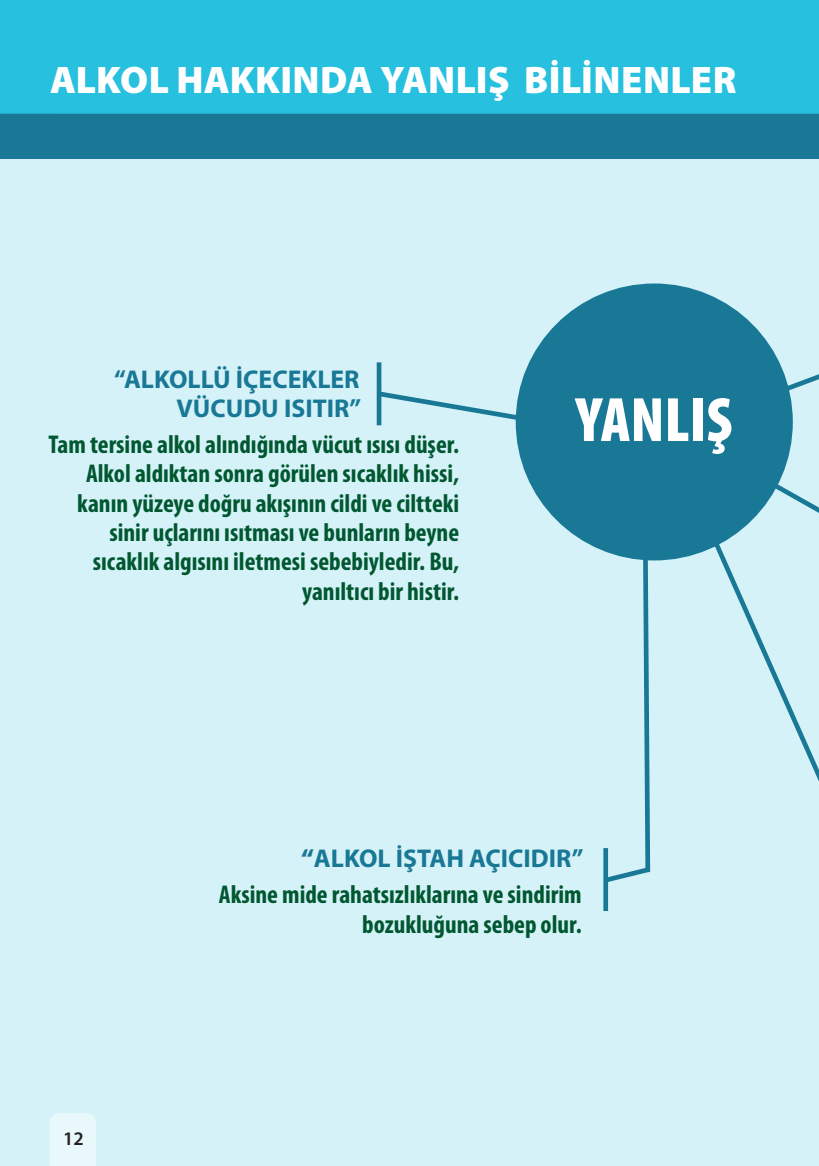
<style>
.page{position:relative;width:819px;height:1166px;background:#d4f2f8}
.page>*{position:absolute;margin:0;border:0;box-sizing:border-box;transform-origin:0 0}
.t1{font:900 condensed 63.18px "Myriad Pro";color:#fff}
.t2{font:900 38.5px "Myriad Pro";letter-spacing:.01em;color:#fff}
.t3{font:700 condensed 25.72px/29.2px "Myriad Pro";color:#005730;text-align:right}
.t4{font:700 25.72px/29.2px "Myriad Pro";color:#187896;text-align:right}
.t5{font:600 19.25px "Myriad Pro";color:#231f20}
.s1{font-weight:900;font-stretch:normal;color:#187896}
.s2{font-stretch:normal;color:#187896}
</style>
<div class="page">
<div style="left:50px;top:1113px;width:46px;height:53px;background:#e9f8fb"></div>
<div style="left:0;top:0;width:819px;height:158px;background:#187896"></div>
<div style="left:0;top:0;width:819px;height:114px;background:#27c0de"></div>
<svg style="left:755px;top:468px;width:64px;height:48px"></svg>
<svg style="left:715px;top:297px;width:104px;height:122px"></svg>
<svg style="left:700px;top:516px;width:119px;height:266px"></svg>
<div style="left:376px;top:362px;width:5px;height:63px;background:#187896"></div>
<div style="left:603px;top:848px;width:5px;height:63px;background:#187896"></div>
<svg style="left:599px;top:549px;width:55px;height:337px"></svg>
<div style="left:515px;top:283px;width:277px;height:277px;background:#187896;border-radius:50%"></div>
<svg style="left:376px;top:388px;width:144px;height:40px"></svg>
<h2 class="t2" style="left:50px;top:60px;width:688px">ALKOL HAKKINDA YANLIŞ BILINENLER</h2>
<p class="t4" style="left:114px;top:365px;width:249px">“ALKOLLÜ İÇECEKLER<br>VÜCUDU ISITIR”</p>
<p class="t3" style="left:48px;top:432px;width:412px">Tam tersine alkol alındığında vücut ısısı düşer.<br>Alkol aldıktan sonra görülen sıcaklık hissi, kanın yüzeye doğru akışının cildi ve ciltteki sinir uçlarını ısıtması ve bunların beyne sıcaklık algısını iletmesi sebebiyledir. Bu, yanıltıcı bir histir.</p>
<h1 class="t1" style="left:576px;top:397px;width:158px">YANLIŞ</h1>
<p class="t5" style="left:63px;top:1129px;width:22px">12</p>
<p class="t3" style="left:219px;top:843px;width:366px;line-height:35.9px"><span class="s1">“</span><span class="s2">ALKOL İŞTAH AÇICIDIR”<br></span>Aksine mide rahatsızlıklarına ve sindirim</p>
<p class="t3" style="left:362px;top:912px;width:221px">bozukluğuna sebep olur.</p>
</div>
